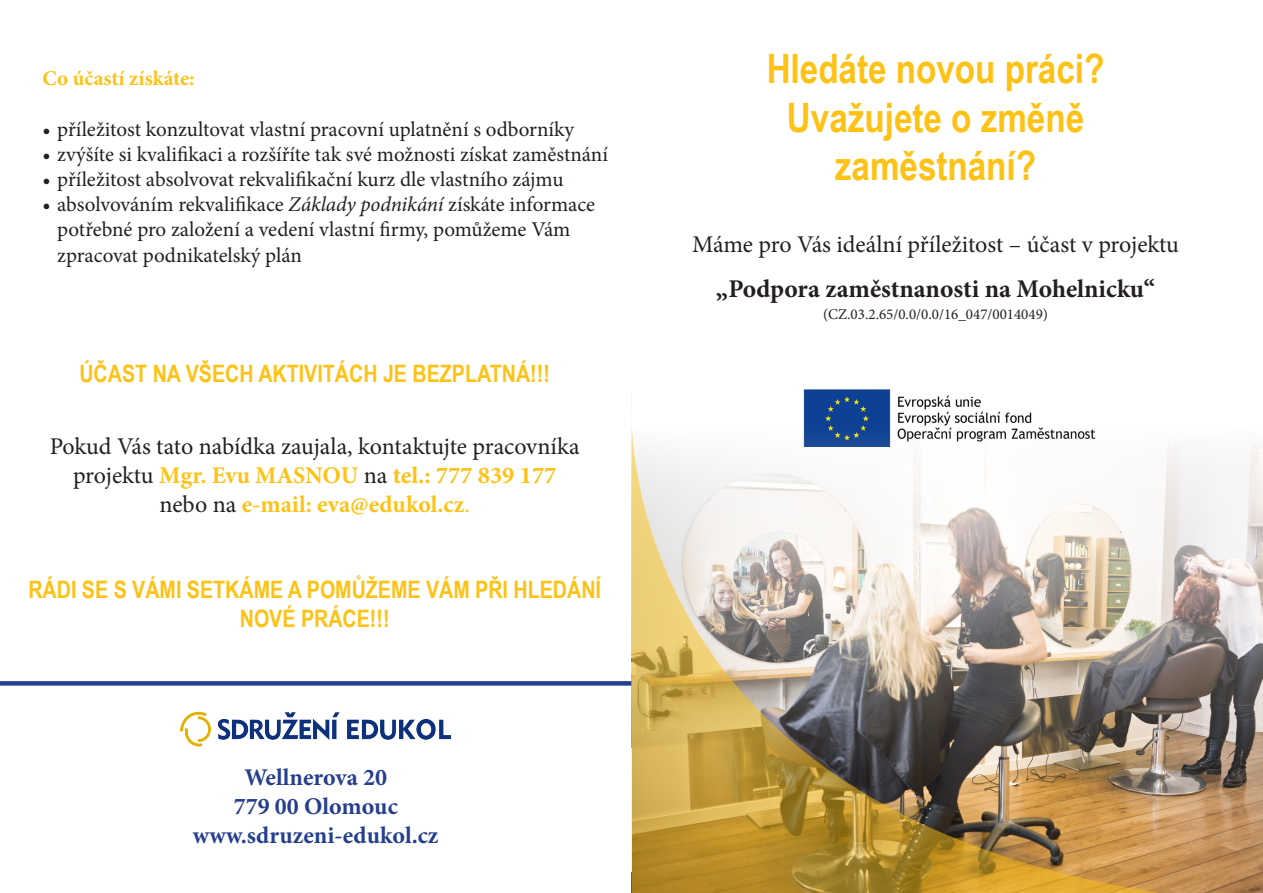
<style>
.page{position:relative;width:1263px;height:893px;background:#fff}
.page>*{position:absolute;margin:0;border:0;box-sizing:border-box;transform-origin:0 0}
.t1{font:700 40.5px "Arial Narrow";color:#fdc215}
.t2{font:700 25.5px "Minion Pro";color:#231f20}
.t3{font:24px "Minion Pro";letter-spacing:-.005em;color:#231f20}
.t4{font:700 24px/28.8px "Arial Narrow";color:#fdc215;text-align:center}
.t5{font:700 24px "Minion Pro";color:#253f8e}
.t6{font:24px "Minion Pro Bold Capt";color:#fdc215}
.t7{font:700 24px "Minion Pro";color:#fdc215}
.t8{font:21px/25.2px "Minion Pro";color:#231f20;text-align:center}
.t9{font:700 21px "Minion Pro";color:#fdc215}
.t10{font:15px "Minion Pro";color:#231f20}
.s1{font-style:italic}
.s2{font-family:"Minion Pro";color:#231f20}
.s3{font-family:"Minion Pro";font-weight:700}
.s4{font-weight:400;color:#231f20}
.s5{font-weight:400}
</style>
<div class="page">
<img style="left:803px;top:389px;width:88px;height:2px">
<div style="left:0;top:681px;width:631px;height:5px;background:#253f8e"></div>
<img style="left:629px;top:391px;width:634px;height:502px">
<img style="left:181px;top:711px;width:270px;height:36px">
<p class="t9" style="left:43px;top:64px;width:153px">Co účastí získáte:</p>
<p class="t8" style="left:43px;top:116px;width:533px">• příležitost konzultovat vlastní pracovní uplatnění s odborníky</p>
<p class="t8" style="left:43px;top:142px;width:567px">• zvýšíte si kvalifikaci a rozšíříte tak své možnosti získat zaměstnání</p>
<p class="t8" style="left:43px;top:167px;width:522px">• příležitost absolvovat rekvalifikační kurz dle vlastního zájmu</p>
<p class="t8" style="left:43px;top:192px;width:554px">• absolvováním rekvalifikace <span class="s1">Základy podnikání</span> získáte informace potřebné pro založení a vedení vlastní firmy, pomůžeme Vám</p>
<p class="t8" style="left:57px;top:242px;width:246px">zpracovat podnikatelský plán</p>
<p class="t4" style="left:79px;top:358px;width:472px">ÚČAST NA VŠECH AKTIVITÁCH JE BEZPLATNÁ!!!</p>
<p class="t3" style="left:50px;top:430px;width:531px">Pokud Vás tato nabídka zaujala, kontaktujte pracovníka</p>
<p class="t6" style="left:73px;top:461px;width:485px"><span class="s2">projektu</span> <span class="s3">Mgr. Evu MASNOU</span> <span class="s2">na</span> tel.: 777 839 177</p>
<p class="t7" style="left:159px;top:487px;width:312px"><span class="s4">nebo na</span> e-mail: eva@edukol.cz<span class="s5">.</span></p>
<p class="t4" style="left:28px;top:574px;width:574px">RÁDI SE S VÁMI SETKÁME A POMŮŽEME VÁM PŘI HLEDÁNÍ<br>NOVÉ PRÁCE!!!</p>
<p class="t5" style="left:244px;top:761px;width:144px">Wellnerova 20</p>
<p class="t5" style="left:234px;top:789px;width:166px">779 00 Olomouc</p>
<p class="t5" style="left:193px;top:818px;width:247px">www.sdruzeni-edukol.cz</p>
<p class="t1" style="left:767px;top:38px;width:339px">Hledáte novou práci?</p>
<p class="t1" style="left:787px;top:87px;width:299px">Uvažujete o změně</p>
<p class="t1" style="left:835px;top:135px;width:203px">zaměstnání?</p>
<p class="t3" style="left:692px;top:228px;width:488px">Máme pro Vás ideální příležitost – účast v projektu</p>
<p class="t2" style="left:716px;top:271px;width:441px">„Podpora zaměstnanosti na Mohelnicku“</p>
<p class="t10" style="left:823px;top:304px;width:227px">(CZ.03.2.65/0.0/0.0/16_047/0014049)</p>
</div>
